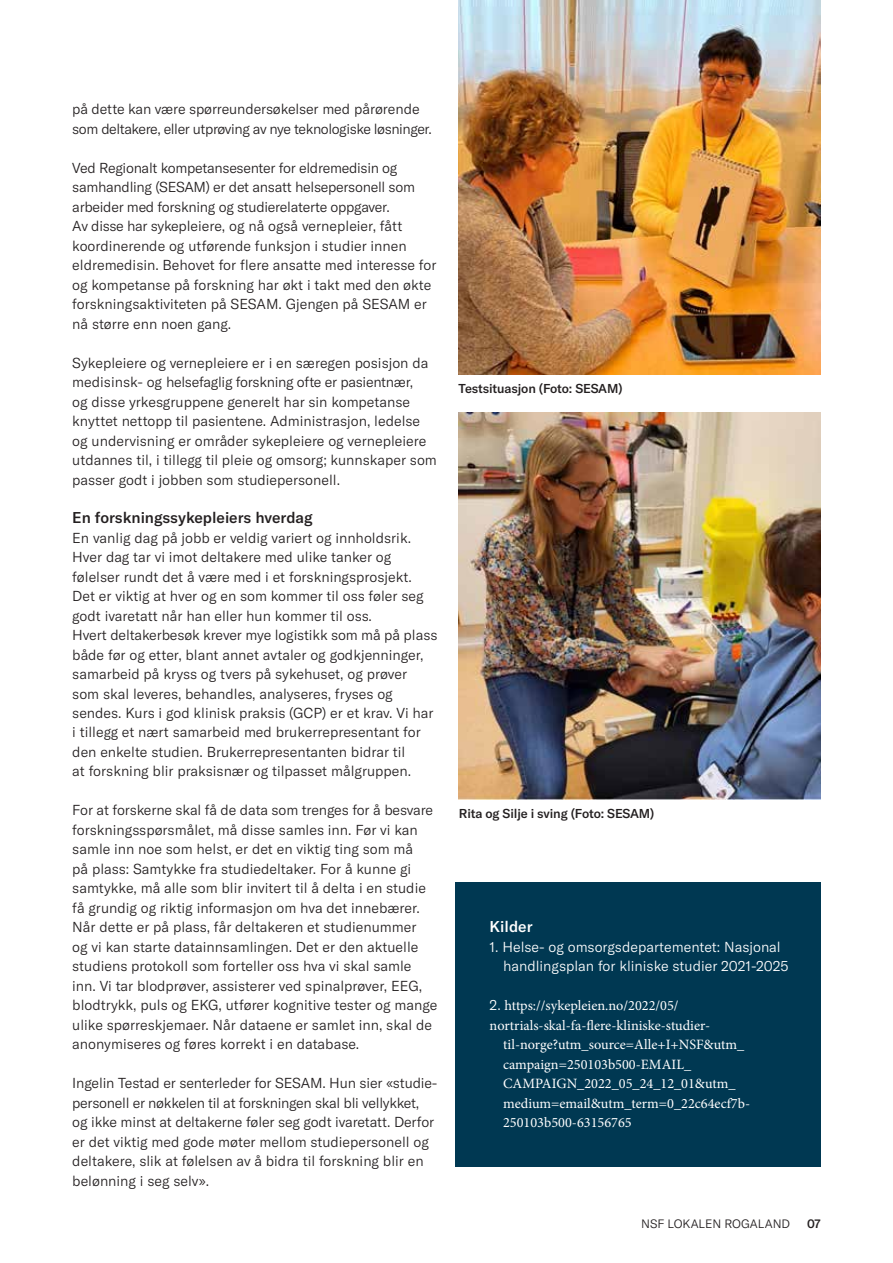
<style>
.page{position:relative;width:893px;height:1263px;background:#fff}
.page>*{position:absolute;margin:0;border:0;box-sizing:border-box;transform-origin:0 0}
.t1{font:500 15.45px "GT America";color:#231f20}
.t2{font:500 15.45px "GT America";color:#fff}
.t3{font:300 14.25px/19.5px "GT America";color:#231f20}
.t4{font:14.25px "Minion Pro";color:#fff}
.t5{font:300 14.25px/19.5px "GT America";letter-spacing:-.03em;color:#231f20}
.t6{font:300 14.25px/19.5px "GT America";color:#fff}
.t7{font:500 12.75px "GT America";letter-spacing:-.01em;color:#231f20}
.t8{font:300 12px "GT America";color:#231f20}
.t9{font:500 12px "GT America";color:#231f20}
.s1{font-family:"GT America";font-weight:300}
</style>
<div class="page">
<div style="left:455px;top:882px;width:366px;height:284px;background:#003852"></div>
<img style="left:459px;top:412px;width:362px;height:387px">
<img style="left:459px;top:0;width:362px;height:374px">
<p class="t5" style="left:72px;top:99px;width:361px">på dette kan være spørreundersøkelser med pårørende som deltakere, eller utprøving av nye teknologiske løsninger.</p>
<p class="t3" style="left:72px;top:158px;width:366px">Ved Regionalt kompetansesenter for eldremedisin og samhandling (SESAM) er det ansatt helsepersonell som arbeider med forskning og studierelaterte oppgaver.<br>Av disse har sykepleiere, og nå også vernepleier, fått koordinerende og utførende funksjon i studier innen eldremedisin. Behovet for flere ansatte med interesse for og kompetanse på forskning har økt i takt med den økte forskningsaktiviteten på SESAM. Gjengen på SESAM er nå større enn noen gang.</p>
<p class="t3" style="left:72px;top:353px;width:366px">Sykepleiere og vernepleiere er i en særegen posisjon da medisinsk- og helsefaglig forskning ofte er pasientnær,<br>og disse yrkesgruppene generelt har sin kompetanse knyttet nettopp til pasientene. Administrasjon, ledelse og undervisning er områder sykepleiere og vernepleiere utdannes til, i tillegg til pleie og omsorg; kunnskaper som passer godt i jobben som studiepersonell.</p>
<p class="t1" style="left:72px;top:508px;width:242px">En forskningssykepleiers hverdag</p>
<p class="t3" style="left:72px;top:528px;width:367px">En vanlig dag på jobb er veldig variert og innholdsrik.<br>Hver dag tar vi imot deltakere med ulike tanker og følelser rundt det å være med i et forskningsprosjekt.<br>Det er viktig at hver og en som kommer til oss føler seg godt ivaretatt når han eller hun kommer til oss.<br>Hvert deltakerbesøk krever mye logistikk som må på plass både før og etter, blant annet avtaler og godkjenninger, samarbeid på kryss og tvers på sykehuset, og prøver som skal leveres, behandles, analyseres, fryses og sendes. Kurs i god klinisk praksis (GCP) er et krav. Vi har i tillegg et nært samarbeid med brukerrepresentant for den enkelte studien. Brukerrepresentanten bidrar til<br>at forskning blir praksisnær og tilpasset målgruppen.</p>
<p class="t3" style="left:72px;top:801px;width:367px">For at forskerne skal få de data som trenges for å besvare forskningsspørsmålet, må disse samles inn. Før vi kan samle inn noe som helst, er det en viktig ting som må<br>på plass: Samtykke fra studiedeltaker. For å kunne gi samtykke, må alle som blir invitert til å delta i en studie få grundig og riktig informasjon om hva det innebærer.<br>Når dette er på plass, får deltakeren et studienummer<br>og vi kan starte datainnsamlingen. Det er den aktuelle studiens protokoll som forteller oss hva vi skal samle inn. Vi tar blodprøver, assisterer ved spinalprøver, EEG, blodtrykk, puls og EKG, utfører kognitive tester og mange ulike spørreskjemaer. Når dataene er samlet inn, skal de anonymiseres og føres korrekt i en database.</p>
<p class="t3" style="left:72px;top:1074px;width:367px">Ingelin Testad er senterleder for SESAM. Hun sier «studie&shy;personell er nøkkelen til at forskningen skal bli vellykket, og ikke minst at deltakerne føler seg godt ivaretatt. Derfor er det viktig med gode møter mellom studiepersonell og deltakere, slik at følelsen av å bidra til forskning blir en belønning i seg selv».</p>
<p class="t7" style="left:459px;top:381px;width:165px">Testsituasjon (Foto: SESAM)</p>
<p class="t7" style="left:459px;top:806px;width:197px">Rita og Silje i sving (Foto: SESAM)</p>
<p class="t2" style="left:490px;top:918px;width:45px">Kilder</p>
<p class="t6" style="left:503px;top:937px;width:287px;text-indent:-13px">1. Helse- og omsorgsdepartementet: Nasjonal handlingsplan for kliniske studier 2021-2025</p>
<p class="t4" style="left:490px;top:996px;width:191px"><span class="s1">2.</span> https://sykepleien.no/2022/05/</p>
<p class="t4" style="left:490px;top:1016px;width:222px">nortrials-skal-fa-flere-kliniske-studier-</p>
<p class="t4" style="left:503px;top:1035px;width:243px">til-norge?utm_source=Alle+I+NSF&amp;utm_</p>
<p class="t4" style="left:503px;top:1055px;width:190px">campaign=250103b500-EMAIL_</p>
<p class="t4" style="left:503px;top:1074px;width:234px">CAMPAIGN_2022_05_24_12_01&amp;utm_</p>
<p class="t4" style="left:503px;top:1094px;width:248px">medium=email&amp;utm_term=0_22c64ecf7b-</p>
<p class="t4" style="left:503px;top:1113px;width:130px">250103b500-63156765</p>
<p class="t8" style="left:641px;top:1216px;width:151px">NSF LOKALEN ROGALAND</p>
<p class="t9" style="left:807px;top:1216px;width:15px">07</p>
</div>
